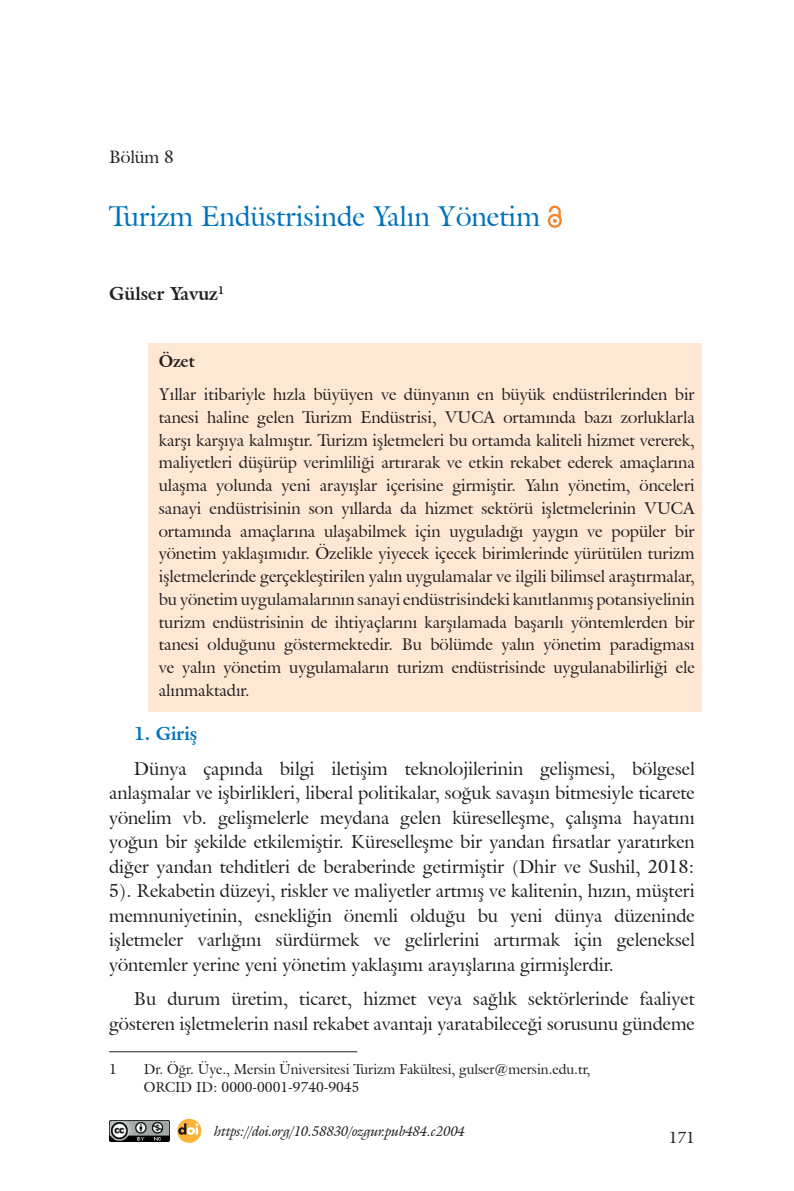
<style>
.page{position:relative;width:794px;height:1191px;background:#fff}
.page>*{position:absolute;margin:0;border:0;box-sizing:border-box;transform-origin:0 0}
.t1{font:28px "Galliard IT Cby BT";color:#0072bc}
.t2{font:18.38px/24.5px "Galliard IT Cby BT";color:#231f20;text-align:justify}
.t3{font:700 18.38px "Galliard IT Cby BT";color:#231f20}
.t4{font:700 18.38px "Galliard IT Cby BT";color:#0072bc}
.t5{font:17.5px "Galliard IT Cby BT";color:#231f20}
.t6{font:16.62px/22.8px "Galliard IT Cby BT";color:#231f20;text-align:justify}
.t7{font:700 16.62px "Galliard IT Cby BT";color:#231f20}
.t8{font:15.75px "Galliard IT Cby BT";color:#231f20}
.t9{font:14px/17.5px "Galliard IT Cby BT";color:#231f20}
.t10{font:italic 14px "Galliard IT Cby BT";color:#231f20}
</style>
<div class="page">
<div style="left:148px;top:344px;width:554px;height:368px;background:#fee8d3"></div>
<svg style="left:548px;top:205px;width:14px;height:23px"></svg>
<hr style="left:109px;top:1051px;width:248px;height:1px;background:#231f20">
<img style="left:109px;top:1120px;width:60px;height:21px">
<svg style="left:177px;top:1118px;width:24px;height:24px"></svg>
<svg style="left:178px;top:1123px;width:20px;height:11px"></svg>
<p class="t5" style="left:109px;top:145px;width:66px">Bölüm 8</p>
<h1 class="t1" style="left:109px;top:198px;width:432px">Turizm Endüstrisinde Yalın Yönetim</h1>
<p class="t3" style="left:109px;top:282px;width:116px">Gülser Yavuz<sup>1</sup></p>
<p class="t7" style="left:159px;top:351px;width:38px">Özet</p>
<p class="t6" style="left:159px;top:383px;width:537px">Yıllar itibariyle hızla büyüyen ve dünyanın en büyük endüstrilerinden bir tanesi haline gelen Turizm Endüstrisi, VUCA ortamında bazı zorluklarla karşı karşıya kalmıştır. Turizm işletmeleri bu ortamda kaliteli hizmet vererek, maliyetleri düşürüp verimliliği artırarak ve etkin rekabet ederek amaçlarına ulaşma yolunda yeni arayışlar içerisine girmiştir. Yalın yönetim, önceleri sanayi endüstrisinin son yıllarda da hizmet sektörü işletmelerinin VUCA ortamında amaçlarına ulaşabilmek için uyguladığı yaygın ve popüler bir yönetim yaklaşımıdır. Özelikle yiyecek içecek birimlerinde yürütülen turizm işletmelerinde gerçekleştirilen yalın uygulamalar ve ilgili bilimsel araştırmalar, bu yönetim uygulamalarının sanayi endüstrisindeki kanıtlanmış potansiyelinin turizm endüstrisinin de ihtiyaçlarını karşılamada başarılı yöntemlerden bir tanesi olduğunu göstermektedir. Bu bölümde yalın yönetim paradigması ve yalın yönetim uygulamaların turizm endüstrisinde uygulanabilirliği ele alınmaktadır.</p>
<p class="t4" style="left:134px;top:722px;width:65px">1. Giriş</p>
<p class="t2" style="left:109px;top:756px;width:587px;text-indent:25px">Dünya çapında bilgi iletişim teknolojilerinin gelişmesi, bölgesel anlaşmalar ve işbirlikleri, liberal politikalar, soğuk savaşın bitmesiyle ticarete yönelim vb. gelişmelerle meydana gelen küreselleşme, çalışma hayatını yoğun bir şekilde etkilemiştir. Küreselleşme bir yandan fırsatlar yaratırken diğer yandan tehditleri de beraberinde getirmiştir (Dhir ve Sushil, 2018:<br>5). Rekabetin düzeyi, riskler ve maliyetler artmış ve kalitenin, hızın, müşteri memnuniyetinin, esnekliğin önemli olduğu bu yeni dünya düzeninde işletmeler varlığını sürdürmek ve gelirlerini artırmak için geleneksel yöntemler yerine yeni yönetim yaklaşımı arayışlarına girmişlerdir.</p>
<p class="t2" style="left:109px;top:986px;width:587px;text-align:right">Bu durum üretim, ticaret, hizmet veya sağlık sektörlerinde faaliyet gösteren işletmelerin nasıl rekabet avantajı yaratabileceği sorusunu gündeme</p>
<p class="t9" style="left:109px;top:1060px;width:9px">1</p>
<p class="t9" style="left:144px;top:1060px;width:448px">Dr. Öğr. Üye., Mersin Üniversitesi Turizm Fakültesi, gulser@mersin.edu.tr,<br>ORCID ID: 0000-0001-9740-9045</p>
<p class="t10" style="left:214px;top:1121px;width:252px">https://doi.org/10.58830/ozgur.pub484.c2004</p>
<p class="t8" style="left:668px;top:1127px;width:28px">171</p>
</div>
